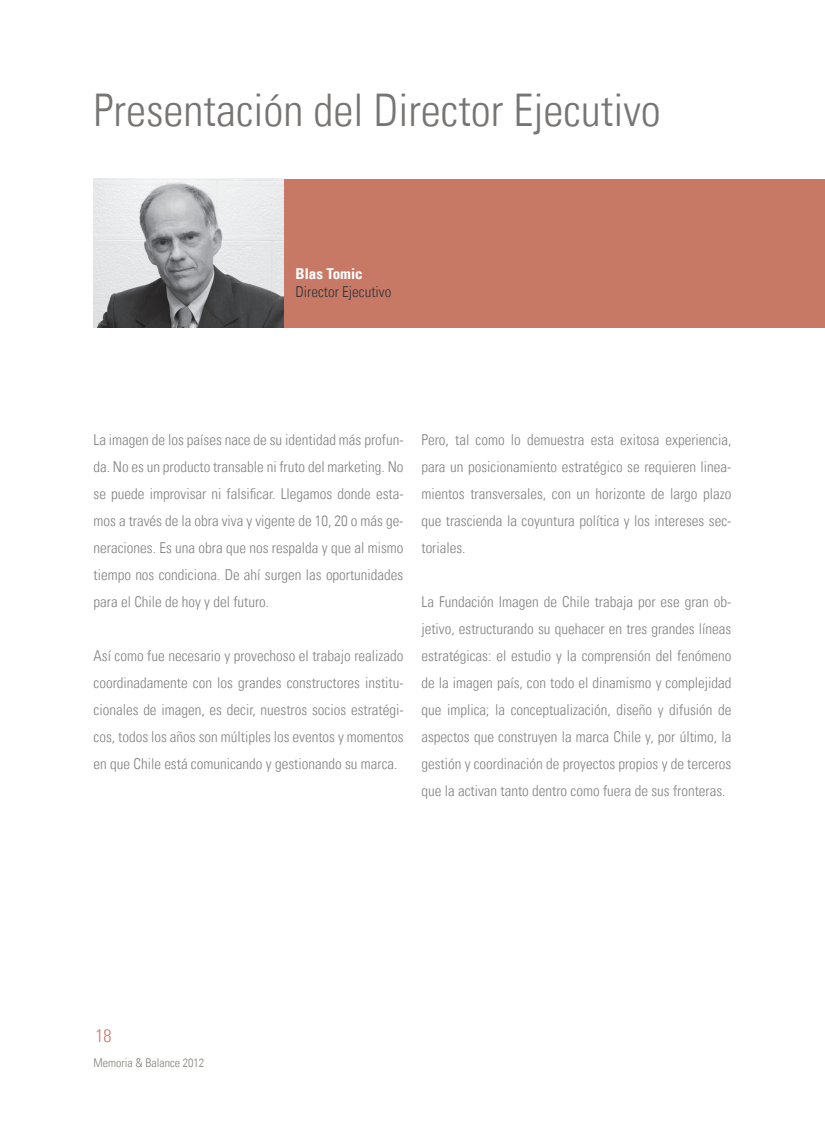
<style>
.page{position:relative;width:825px;height:1123px;background:#fff}
.page>*{position:absolute;margin:0;border:0;box-sizing:border-box;transform-origin:0 0}
.t1{font:300 condensed 45px "Univers LT";color:#777574}
.t2{font:300 condensed 18px "Univers LT";color:#c87966}
.t3{font:300 condensed 15px/27px "Univers LT";color:#838283;text-align:justify}
.t4{font:300 condensed 15px "Univers LT";color:#2e333a}
.t5{font:700 condensed 15px "Univers LT";color:#fff}
.t6{font:300 condensed 12px "Univers LT";color:#7e827a}
</style>
<div class="page">
<div style="left:94px;top:179px;width:731px;height:148px;background:#c87966"></div>
<img style="left:94px;top:179px;width:189px;height:148px">
<h1 class="t1" style="left:94px;top:83px;width:569px">Presentación del Director Ejecutivo</h1>
<p class="t5" style="left:295px;top:264px;width:69px">Blas Tomic</p>
<p class="t4" style="left:295px;top:282px;width:97px">Director Ejecutivo</p>
<p class="t3" style="left:94px;top:426px;width:311px">La imagen de los países nace de su identidad más profun&shy;da. No es un producto transable ni fruto del marketing. No se puede improvisar ni falsificar. Llegamos donde esta&shy;mos a través de la obra viva y vigente de 10, 20 o más ge&shy;neraciones. Es una obra que nos respalda y que al mismo tiempo nos condiciona. De ahí surgen las oportunidades para el Chile de hoy y del futuro.</p>
<p class="t3" style="left:94px;top:642px;width:311px">Así como fue necesario y provechoso el trabajo realizado coordinadamente con los grandes constructores institu&shy;cionales de imagen, es decir, nuestros socios estratégi&shy;cos, todos los años son múltiples los eventos y momentos en que Chile está comunicando y gestionando su marca.</p>
<p class="t3" style="left:421px;top:426px;width:311px">Pero, tal como lo demuestra esta exitosa experiencia, para un posicionamiento estratégico se requieren linea&shy;mientos transversales, con un horizonte de largo plazo que trascienda la coyuntura política y los intereses sec&shy;toriales.</p>
<p class="t3" style="left:421px;top:588px;width:311px">La Fundación Imagen de Chile trabaja por ese gran ob&shy;jetivo, estructurando su quehacer en tres grandes líneas estratégicas: el estudio y la comprensión del fenómeno de la imagen país, con todo el dinamismo y complejidad que implica; la conceptualización, diseño y difusión de aspectos que construyen la marca Chile y, por último, la gestión y coordinación de proyectos propios y de terceros que la activan tanto dentro como fuera de sus fronteras.</p>
<p class="t2" style="left:96px;top:1025px;width:17px">18</p>
<p class="t6" style="left:94px;top:1055px;width:112px">Memoria &amp; Balance 2012</p>
</div>
